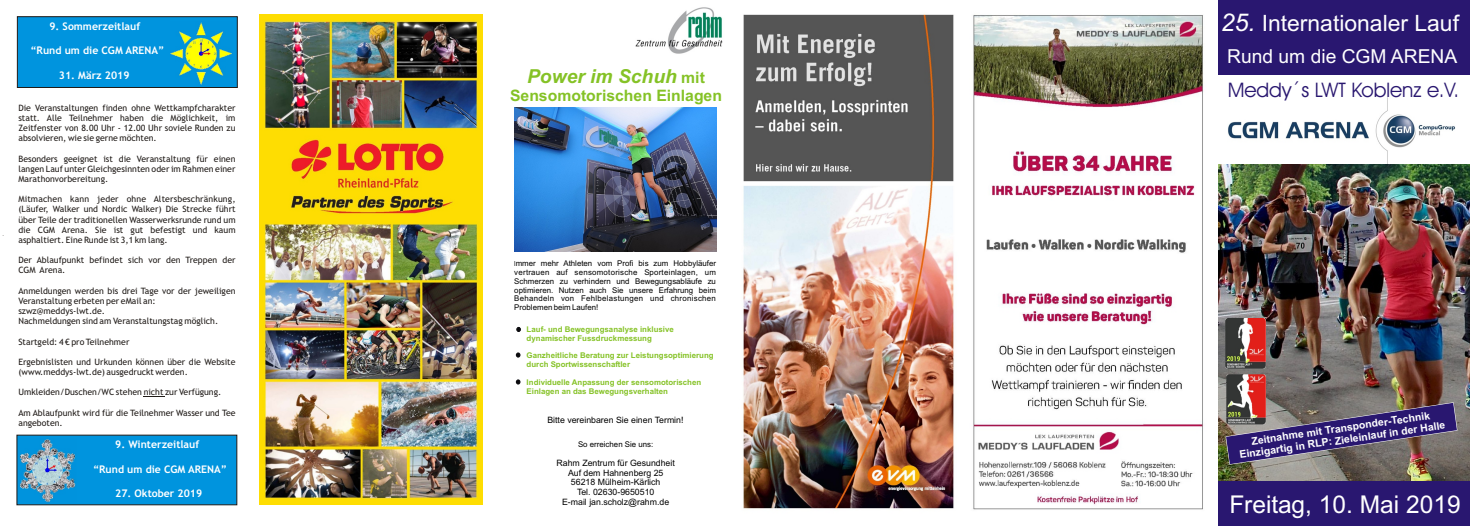
<style>
.page{position:relative;width:1470px;height:526px;background:#fff}
.page>*{position:absolute;margin:0;border:0;box-sizing:border-box;transform-origin:0 0}
.t1{font:24.5px "Arial";color:#fff}
.t2{font:22.49px "Arial";color:#fff}
.t3{font:20.12px "Avant Garde Bk BT";color:#291770}
.t4{font:19.25px "Arial";color:#fff}
.t5{font:italic 700 19.25px "Arial";color:#85c226}
.t6{font:700 15.75px "Arial";color:#85c226}
.t7{font:700 10.5px "Trebuchet MS";color:#fff}
.t8{font:700 10.5px/12.2px "Arial";color:#fff}
.t9{font:8.75px/10.2px "Trebuchet MS";color:#1f1a17}
.t10{font:8.75px/9.8px "Arial";color:#000;text-align:center}
.t11{font:7.88px/8.8px "Arial";color:#000;text-align:justify}
.t12{font:700 7.88px/8.8px "Arial";color:#85c226}
.t13{font:5.25px "Avant Garde Bk BT";color:#1f1a17;scale:1.12 1}
.s1{font-style:normal;font-size:15.75px}
.s2{font-family:"Avant Garde Bk BT";font-size:7px}
.s3{font-style:italic;font-size:24.5px}
</style>
<div class="page">
<img style="left:1228px;top:97px;width:227px;height:67px">
<img style="left:1218px;top:164px;width:251px;height:317px">
<div style="left:17px;top:17px;width:220px;height:71px;background:#0094de;border:1px solid #1f1a17"></div>
<svg style="left:144px;top:396px;width:21px;height:1px"></svg>
<div style="left:17px;top:435px;width:220px;height:70px;background:#0094de"></div>
<img style="left:20px;top:439px;width:56px;height:63px">
<img style="left:170px;top:22px;width:62px;height:63px">
<img style="left:635px;top:7px;width:88px;height:47px">
<img style="left:514px;top:108px;width:202px;height:143px">
<svg style="left:516px;top:380px;width:4px;height:4px"></svg>
<svg style="left:516px;top:353px;width:4px;height:4px"></svg>
<svg style="left:516px;top:327px;width:4px;height:5px"></svg>
<img style="left:743px;top:14px;width:211px;height:495px">
<img style="left:260px;top:15px;width:222px;height:489px">
<div style="left:1218px;top:0;width:251px;height:75px;background:#291770"></div>
<div style="left:1217px;top:481px;width:252px;height:45px;background:#291770"></div>
<img style="left:1225px;top:374px;width:40px;height:28px">
<img style="left:1225px;top:319px;width:40px;height:50px">
<img style="left:973px;top:15px;width:231px;height:495px">
<img style="left:1224px;top:402px;width:233px;height:63px">
<p class="t13" style="left:3px;top:232px;width:3px">.</p>
<p class="t7" style="left:49px;top:22px;width:92px">9. Sommerzeitlauf</p>
<p class="t7" style="left:30px;top:47px;width:135px">“Rund um die CGM ARENA”</p>
<p class="t7" style="left:59px;top:71px;width:72px">31. März 2019</p>
<p class="t9" style="left:18px;top:103px;width:218px;text-align:justify">Die Veranstaltungen finden ohne Wettkampfcharakter statt. Alle Teilnehmer haben die Möglichkeit, im Zeitfenster von 8.00 Uhr - 12.00 Uhr soviele Runden zu absolvieren, wie sie gerne möchten.</p>
<p class="t9" style="left:18px;top:154px;width:218px;text-align:justify">Besonders geeignet ist die Veranstaltung für einen langen Lauf unter Gleichgesinnten oder im Rahmen einer Marathonvorbereitung.</p>
<p class="t9" style="left:18px;top:195px;width:219px;text-align:justify">Mitmachen kann jeder ohne Altersbeschränkung, (Läufer, Walker und Nordic Walker) Die Strecke führt über Teile der traditionellen Wasserwerksrunde rund um die CGM Arena. Sie ist gut befestigt und kaum asphaltiert. Eine Runde ist 3,1 km lang.</p>
<p class="t9" style="left:18px;top:256px;width:219px">Der Ablaufpunkt befindet sich vor den Treppen der<br>CGM Arena.</p>
<p class="t9" style="left:18px;top:286px;width:219px">Anmeldungen werden bis drei Tage vor der jeweiligen Veranstaltung erbeten per eMail an: szwz@meddys-lwt.de.<br>Nachmeldungen sind am Veranstaltungstag möglich.</p>
<p class="t9" style="left:18px;top:337px;width:112px">Startgeld: 4 € pro Teilnehmer</p>
<p class="t9" style="left:18px;top:357px;width:219px">Ergebnislisten und Urkunden können über die Website (www.meddys-lwt.de) ausgedruckt werden.</p>
<p class="t9" style="left:18px;top:388px;width:204px">Umkleiden/Duschen/WC stehen nicht zur Verfügung.</p>
<p class="t9" style="left:18px;top:408px;width:218px">Am Ablaufpunkt wird für die Teilnehmer Wasser und Tee angeboten.</p>
<p class="t7" style="left:115px;top:440px;width:86px">9. Winterzeitlauf</p>
<p class="t7" style="left:93px;top:465px;width:135px">“Rund um die CGM ARENA”</p>
<p class="t7" style="left:115px;top:489px;width:88px">27. Oktober 2019</p>
<h3 class="t5" style="left:527px;top:69px;width:179px">Power im Schuh <span class="s1">mit</span></h3>
<h3 class="t6" style="left:510px;top:89px;width:213px">Sensomotorischen Einlagen</h3>
<p class="t11" style="left:514px;top:260px;width:203px"><span class="s2">I</span>mmer mehr Athleten vom Profi bis zum Hobbyläufer vertrauen auf sensomotorische Sporteinlagen, um Schmerzen zu verhindern und Bewegungsabläufe zu optimieren. Nutzen auch Sie unsere Erfahrung beim Behandeln von Fehlbelastungen und chronischen Problemen beim Laufen!</p>
<p class="t12" style="left:526px;top:325px;width:149px">Lauf- und Bewegungsanalyse inklusive dynamischer Fussdruckmessung</p>
<p class="t12" style="left:526px;top:352px;width:188px">Ganzheitliche Beratung zur Leistungsoptimierung durch Sportwissenschaftler</p>
<p class="t12" style="left:526px;top:378px;width:176px">Individuelle Anpassung der sensomotorischen<br>Einlagen an das Bewegungsverhalten</p>
<p class="t10" style="left:547px;top:415px;width:138px">Bitte vereinbaren Sie einen Termin!</p>
<p class="t11" style="left:578px;top:441px;width:77px">So erreichen Sie uns:</p>
<p class="t10" style="left:556px;top:458px;width:120px">Rahm Zentrum für Gesundheit<br>Auf dem Hahnenberg 25<br>56218 Mülheim-Kärlich<br>Tel. 02630-9650510<br>E-mail jan.scholz@rahm.de</p>
<h2 class="t2" style="left:1220px;top:14px;width:240px"><span class="s3">25.</span> Internationaler Lauf</h2>
<h3 class="t4" style="left:1226px;top:49px;width:232px">Rund um die CGM ARENA</h3>
<h3 class="t3" style="left:1227px;top:82px;width:233px">Meddy´s LWT Koblenz e.V.</h3>
<p class="t8" style="left:1236px;top:437px;width:195px;text-indent:14px;rotate:-8deg">Zeitnahme mit Transponder-Technik<br>Einz ga</p>
<p class="t8" style="left:1259px;top:446px;width:188px;rotate:-8deg">i rtig in RLP: Zieleinlauf in der alle</p>
<h1 class="t1" style="left:1229px;top:495px;width:233px">Freitag, 10. Mai 2019</h1>
</div>
